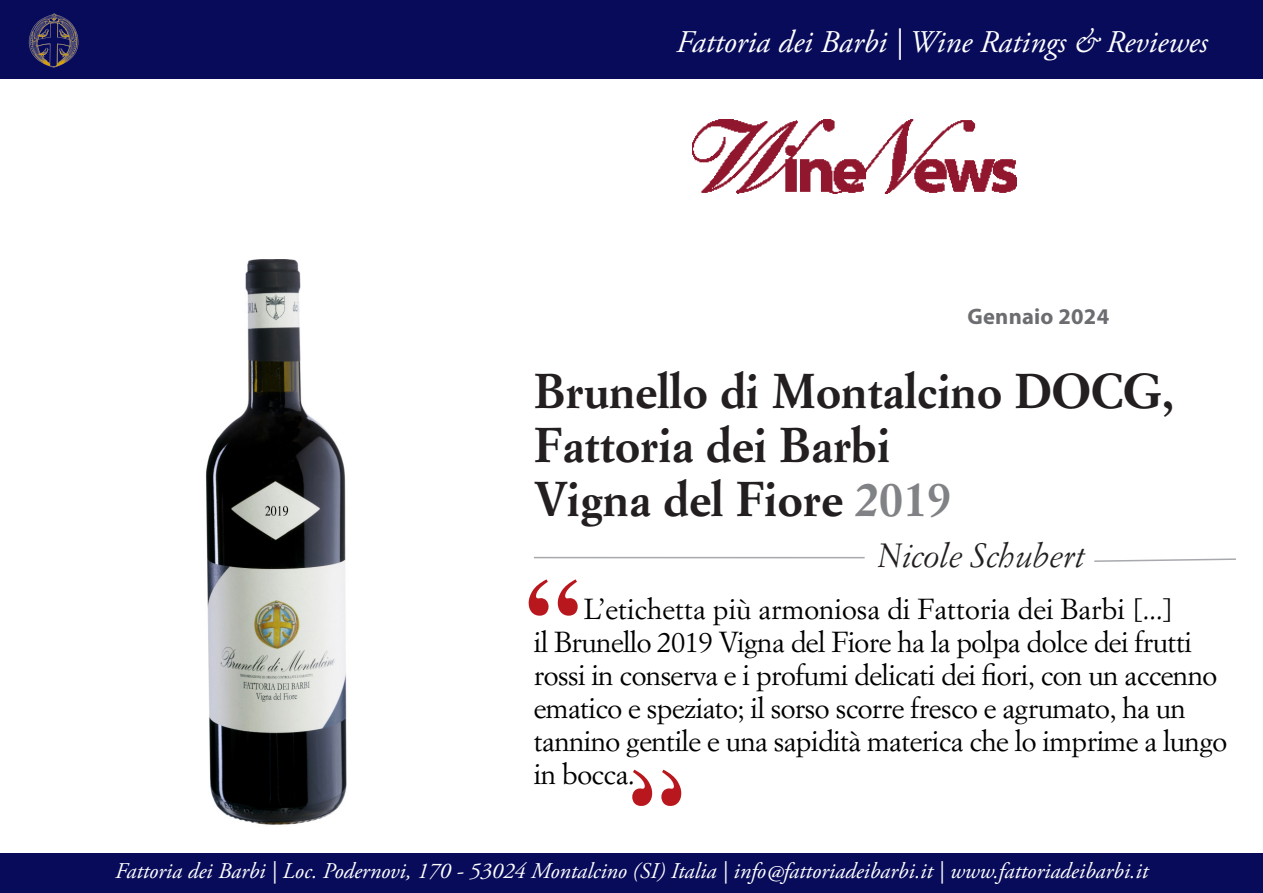
<style>
.page{position:relative;width:1263px;height:893px;background:#fff}
.page>*{position:absolute;margin:0;border:0;box-sizing:border-box;transform-origin:0 0}
.t1{font:700 108px "Times";color:#b8171d}
.t2{font:700 48px "Simoncini Garamond Std";color:#231f20}
.t3{font:italic 33px "Simoncini Garamond Std";color:#231f20}
.t4{font:italic 31.5px "Adobe Garamond Pro";color:#fff}
.t5{font:28.5px/33px "Simoncini Garamond Std";letter-spacing:-.02em;color:#000}
.t6{font:italic 22.5px "Adobe Garamond Pro";color:#fff}
.t7{font:700 22.5px "Myriad Pro";letter-spacing:.01em;color:#6c6d70}
.s1{color:#808285}
</style>
<div class="page">
<div style="left:0;top:0;width:1263px;height:79px;background:#070b5a"></div>
<img style="left:28px;top:13px;width:51px;height:55px">
<div style="left:0;top:853px;width:1262px;height:39px;background:#070b5a"></div>
<hr style="left:534px;top:557px;width:331px;height:1px;background:#a8a9ad">
<svg style="left:1094px;top:558px;width:142px;height:4px"></svg>
<img style="left:206px;top:259px;width:141px;height:566px">
<img style="left:692px;top:120px;width:325px;height:74px">
<hr style="left:1262px;top:853px;width:1px;height:39px;background:#070b5a">
<p class="t4" style="left:676px;top:23px;width:533px">Fattoria dei Barbi | Wine Ratings &amp; Reviewes</p>
<p class="t7" style="left:967px;top:301px;width:143px">Gennaio 2024</p>
<p class="t2" style="left:534px;top:361px;width:642px">Brunello di Montalcino DOCG,</p>
<p class="t2" style="left:534px;top:415px;width:358px">Fattoria dei Barbi</p>
<p class="t2" style="left:534px;top:469px;width:419px">Vigna del Fiore <span class="s1">2019</span></p>
<p class="t3" style="left:877px;top:535px;width:209px">Nicole Schubert</p>
<p class="t1" style="left:525px;top:514px;width:55px">“</p>
<p class="t5" style="left:534px;top:592px;width:695px;text-indent:50px">L’etichetta più armoniosa di Fattoria dei Barbi [...]<br>il Brunello 2019 Vigna del Fiore ha la polpa dolce dei frutti rossi in conserva e i profumi delicati dei fiori, con un accenno ematico e speziato; il sorso scorre fresco e agrumato, ha un tannino gentile e una sapidità materica che lo imprime a lungo in bocca.</p>
<p class="t6" style="left:115px;top:857px;width:1034px">Fattoria dei Barbi | Loc. Podernovi, 170 - 53024 Montalcino (SI) Italia | info@fattoriadeibarbi.it | www.fattoriadeibarbi.it</p>
</div>
